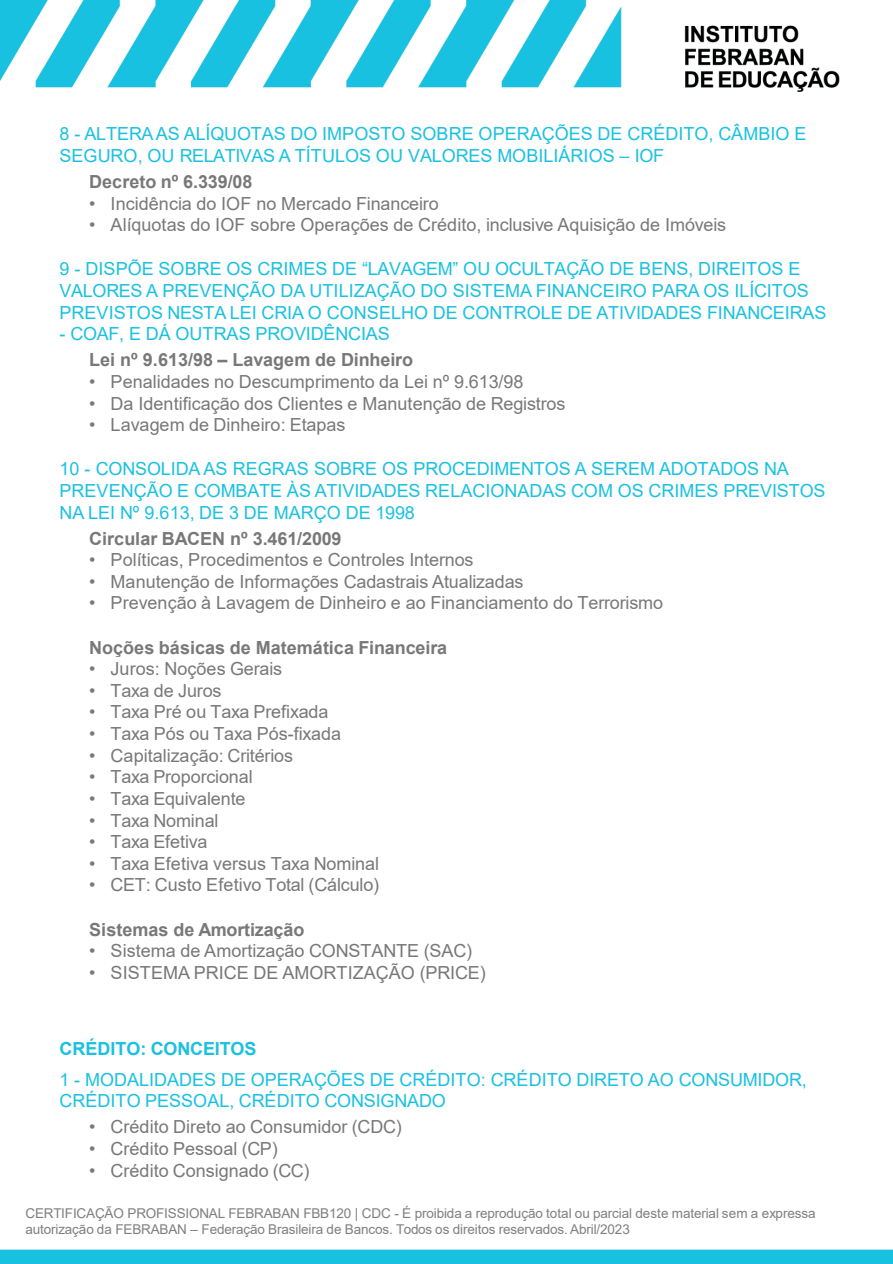
<style>
.page{position:relative;width:893px;height:1264px;background:#fff}
.page>*{position:absolute;margin:0;border:0;box-sizing:border-box;transform-origin:0 0}
.t1{font:18px "Arial";color:#787878}
.t2{font:18px/21.6px "Arial";color:#1ac1e0}
.t3{font:700 18px "Arial";color:#787878}
.t4{font:700 18px "Arial";letter-spacing:-.005em;color:#1ac1e0}
.t5{font:13.5px/16.2px "Arial";letter-spacing:-.01em;color:#7f7f7f}
</style>
<div class="page">
<img style="left:0;top:0;width:892px;height:1263px">
<p class="t2" style="left:59px;top:123px;width:748px">8 - ALTERAAS ALÍQUOTAS DO IMPOSTO SOBRE OPERAÇÕES DE CRÉDITO, CÂMBIO E<br>SEGURO, OU RELATIVAS A TÍTULOS OU VALORES MOBILIÁRIOS – IOF</p>
<p class="t3" style="left:89px;top:169px;width:165px">Decreto nº 6.339/08</p>
<p class="t1" style="left:89px;top:191px;width:351px">• Incidência do IOF no Mercado Financeiro</p>
<p class="t1" style="left:89px;top:212px;width:638px">• Alíquotas do IOF sobre Operações de Crédito, inclusive Aquisição de Imóveis</p>
<p class="t2" style="left:59px;top:258px;width:768px">9 - DISPÕE SOBRE OS CRIMES DE “LAVAGEM” OU OCULTAÇÃO DE BENS, DIREITOS E<br>VALORES A PREVENÇÃO DA UTILIZAÇÃO DO SISTEMA FINANCEIRO PARA OS ILÍCITOS<br>PREVISTOS NESTA LEI CRIA O CONSELHO DE CONTROLE DE ATIVIDADES FINANCEIRAS</p>
<p class="t2" style="left:59px;top:323px;width:332px">- COAF, E DÁ OUTRAS PROVIDÊNCIAS</p>
<p class="t3" style="left:89px;top:347px;width:325px">Lei nº 9.613/98 – Lavagem de Dinheiro</p>
<p class="t1" style="left:89px;top:369px;width:435px">• Penalidades no Descumprimento da Lei nº 9.613/98</p>
<p class="t1" style="left:89px;top:391px;width:477px">• Da Identificação dos Clientes e Manutenção de Registros</p>
<p class="t1" style="left:89px;top:412px;width:257px">• Lavagem de Dinheiro: Etapas</p>
<p class="t2" style="left:59px;top:458px;width:767px">10 - CONSOLIDA AS REGRAS SOBRE OS PROCEDIMENTOS A SEREM ADOTADOS NA<br>PREVENÇÃO E COMBATE ÀS ATIVIDADES RELACIONADAS COM OS CRIMES PREVISTOS<br>NA LEI Nº 9.613, DE 3 DE MARÇO DE 1998</p>
<p class="t3" style="left:89px;top:525px;width:254px">Circular BACEN nº 3.461/2009</p>
<p class="t1" style="left:89px;top:547px;width:386px">• Políticas, Procedimentos e Controles Internos</p>
<p class="t1" style="left:89px;top:569px;width:436px">• Manutenção de Informações Cadastrais Atualizadas</p>
<p class="t1" style="left:89px;top:590px;width:575px">• Prevenção à Lavagem de Dinheiro e ao Financiamento do Terrorismo</p>
<p class="t3" style="left:89px;top:634px;width:359px">Noções básicas de Matemática Financeira</p>
<p class="t1" style="left:89px;top:656px;width:194px">• Juros: Noções Gerais</p>
<p class="t1" style="left:89px;top:678px;width:134px">• Taxa de Juros</p>
<p class="t1" style="left:89px;top:699px;width:241px">• Taxa Pré ou Taxa Prefixada</p>
<p class="t1" style="left:89px;top:721px;width:253px">• Taxa Pós ou Taxa Pós-fixada</p>
<p class="t1" style="left:89px;top:742px;width:205px">• Capitalização: Critérios</p>
<p class="t1" style="left:89px;top:764px;width:165px">• Taxa Proporcional</p>
<p class="t1" style="left:89px;top:786px;width:158px">• Taxa Equivalente</p>
<p class="t1" style="left:89px;top:807px;width:131px">• Taxa Nominal</p>
<p class="t1" style="left:89px;top:829px;width:120px">• Taxa Efetiva</p>
<p class="t1" style="left:89px;top:850px;width:291px">• Taxa Efetiva versus Taxa Nominal</p>
<p class="t1" style="left:89px;top:872px;width:291px">• CET: Custo Efetivo Total (Cálculo)</p>
<p class="t3" style="left:89px;top:916px;width:217px">Sistemas de Amortização</p>
<p class="t1" style="left:89px;top:938px;width:384px">• Sistema de Amortização CONSTANTE (SAC)</p>
<p class="t1" style="left:89px;top:959px;width:398px">• SISTEMA PRICE DE AMORTIZAÇÃO (PRICE)</p>
<p class="t4" style="left:59px;top:1035px;width:198px">CRÉDITO: CONCEITOS</p>
<p class="t2" style="left:59px;top:1068px;width:748px">1 - MODALIDADES DE OPERAÇÕES DE CRÉDITO: CRÉDITO DIRETO AO CONSUMIDOR,<br>CRÉDITO PESSOAL, CRÉDITO CONSIGNADO</p>
<p class="t1" style="left:89px;top:1114px;width:314px">• Crédito Direto ao Consumidor (CDC)</p>
<p class="t1" style="left:89px;top:1136px;width:190px">• Crédito Pessoal (CP)</p>
<p class="t1" style="left:89px;top:1157px;width:222px">• Crédito Consignado (CC)</p>
<p class="t5" style="left:25px;top:1204px;width:791px">CERTIFICAÇÃO PROFISSIONAL FEBRABAN FBB120 | CDC - É proibida a reprodução total ou parcial deste material sem a expressa autorização da FEBRABAN – Federação Brasileira de Bancos. Todos os direitos reservados. Abril/2023</p>
</div>
